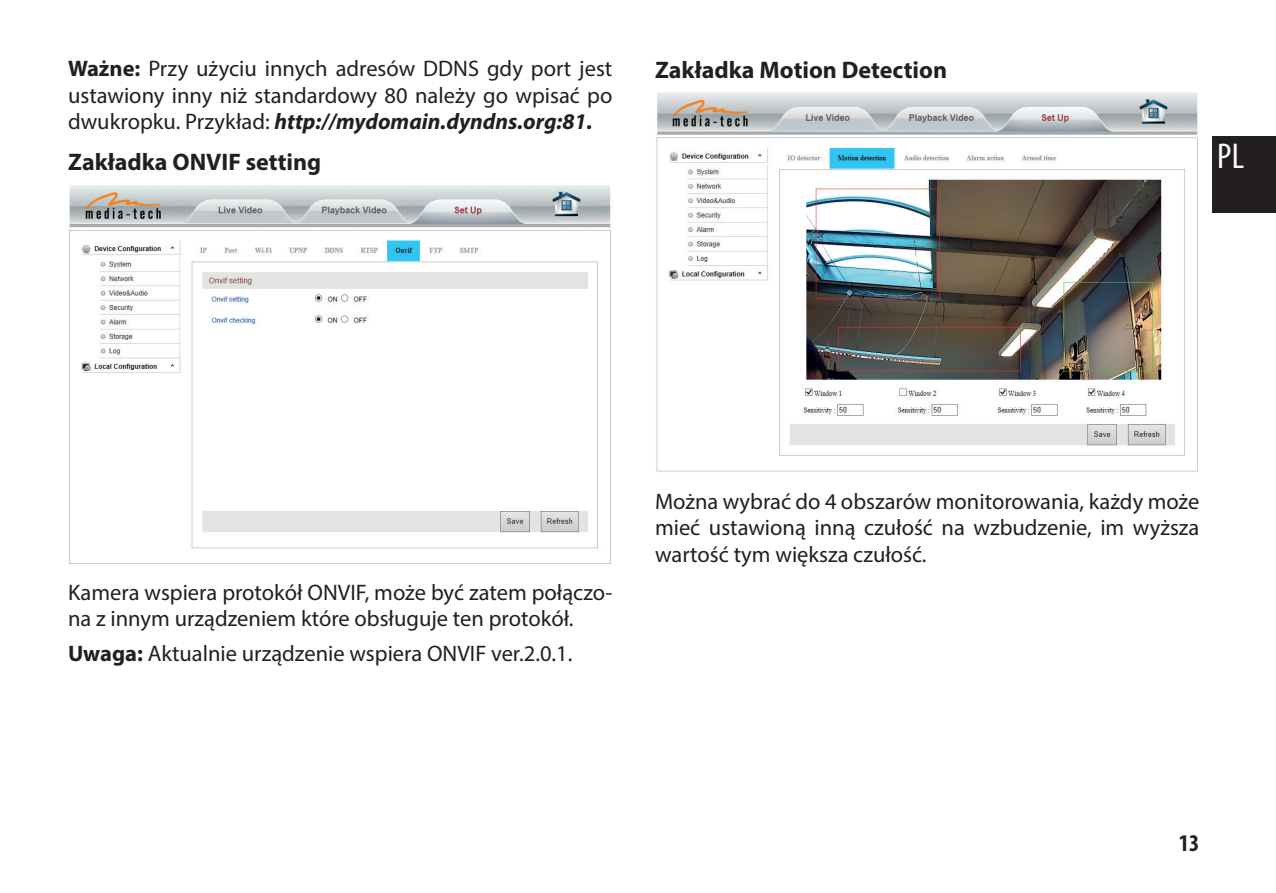
<style>
.page{position:relative;width:1276px;height:893px;background:#fff}
.page>*{position:absolute;margin:0;border:0;box-sizing:border-box;transform-origin:0 0}
.t1{font:condensed 36px "Myriad Pro";color:#fff}
.t2{font:700 24px "Myriad Pro";color:#231f20}
.t3{font:700 condensed 24px "Myriad Pro";color:#231f20}
.t4{font:22.5px/26.4px "Myriad Pro";color:#231f20;text-align:justify}
.s1{font-weight:700}
.s2{font-weight:700;font-style:italic}
</style>
<div class="page">
<div style="left:1212px;top:136px;width:64px;height:77px;background:#231f20"></div>
<img style="left:69px;top:185px;width:542px;height:379px">
<img style="left:656px;top:92px;width:542px;height:380px">
<p class="t4" style="left:68px;top:55px;width:546px"><span class="s1">Ważne:</span> Przy użyciu innych adresów DDNS gdy port jest ustawiony inny niż standardowy 80 należy go wpisać po dwukropku. Przykład: <span class="s2">http://mydomain.dyndns.org:81.</span></p>
<p class="t2" style="left:68px;top:147px;width:255px">Zakładka ONVIF setting</p>
<p class="t2" style="left:655px;top:54px;width:294px">Zakładka Motion Detection</p>
<h1 class="t1" style="left:1217px;top:135px;width:28px">PL</h1>
<p class="t4" style="left:68px;top:579px;width:546px">Kamera wspiera protokół ONVIF, może być zatem połączo&shy;na z innym urządzeniem które obsługuje ten protokół.</p>
<p class="t4" style="left:68px;top:640px;width:504px"><span class="s1">Uwaga:</span> Aktualnie urządzenie wspiera ONVIF ver.2.0.1.</p>
<p class="t4" style="left:655px;top:488px;width:546px">Można wybrać do 4 obszarów monitorowania, każdy może mieć ustawioną inną czułość na wzbudzenie, im wyższa wartość tym większa czułość.</p>
<p class="t3" style="left:1179px;top:828px;width:22px">13</p>
</div>
